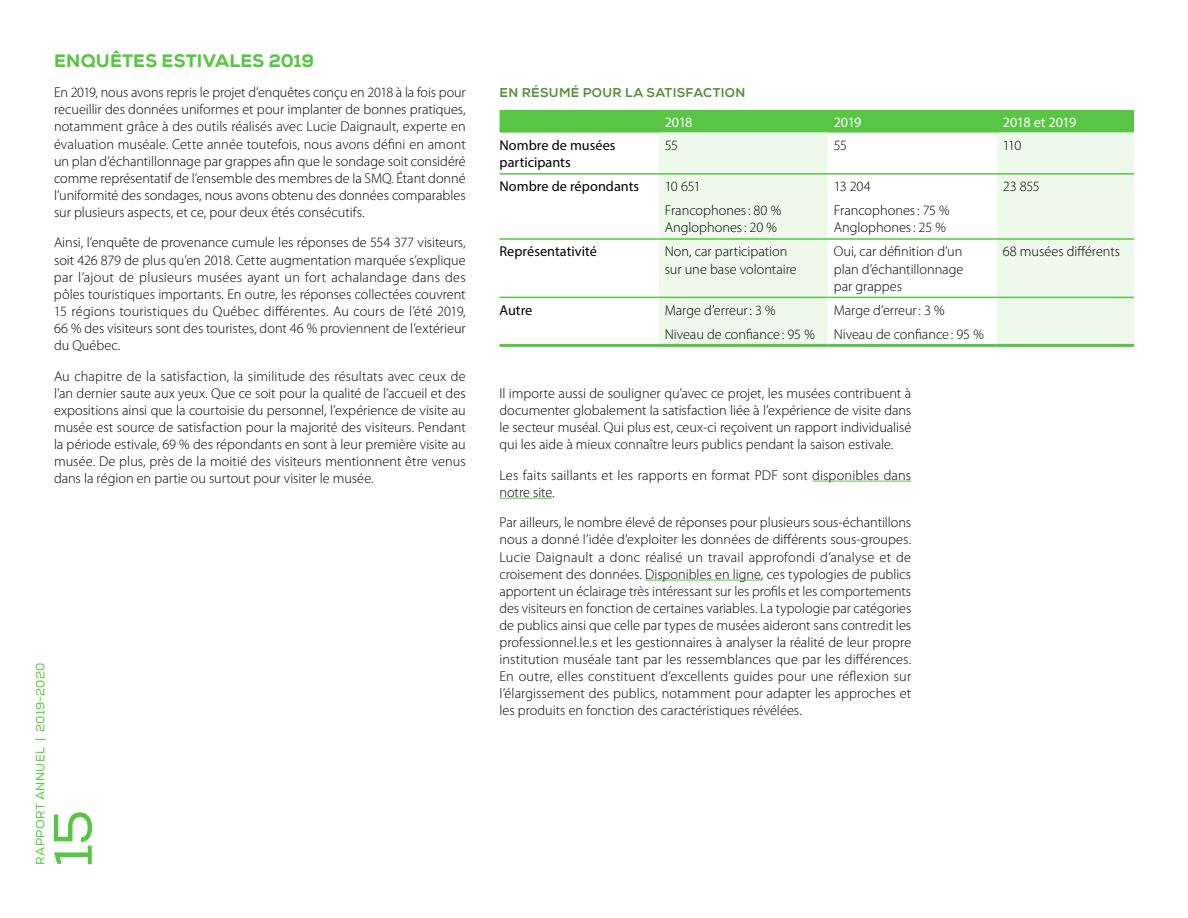
<style>
.page{position:relative;width:1188px;height:918px;background:#fff}
.page>*{position:absolute;margin:0;border:0;box-sizing:border-box;transform-origin:0 0}
.t1{font:54px "Nexa";color:#58c644}
.t2{font:800 18px "Nexa";letter-spacing:.01em;color:#58c644}
.t3{font:300 14.25px/17.1px "Myriad Pro";color:#000;text-align:justify}
.t4{font:14.25px/17.1px "Myriad Pro";color:#000}
.t5{font:14.25px "Myriad Pro";letter-spacing:-.04em;color:#fff}
.t6{font:800 12.75px "Nexa";letter-spacing:.03em;color:#59903e}
.t7{font:12px "Nexa";letter-spacing:.025em;color:#58c644}
</style>
<div class="page">
<hr style="left:812px;top:481px;width:99px;height:1px;background:#58c644">
<hr style="left:500px;top:498px;width:52px;height:1px;background:#58c644">
<hr style="left:645px;top:580px;width:116px;height:1px;background:#58c644">
<div style="left:500px;top:110px;width:634px;height:23px;background:#58c644"></div>
<svg style="left:659px;top:133px;width:475px;height:211px;fill:#eff9eb"></svg>
<hr style="left:500px;top:173px;width:159px;height:2px;background:#58c644">
<hr style="left:659px;top:173px;width:169px;height:2px;background:#58c644">
<hr style="left:828px;top:173px;width:169px;height:2px;background:#58c644">
<hr style="left:997px;top:173px;width:137px;height:2px;background:#58c644">
<hr style="left:500px;top:238px;width:159px;height:2px;background:#58c644">
<hr style="left:659px;top:238px;width:169px;height:2px;background:#58c644">
<hr style="left:828px;top:238px;width:169px;height:2px;background:#58c644">
<hr style="left:997px;top:238px;width:137px;height:2px;background:#58c644">
<hr style="left:500px;top:297px;width:159px;height:1px;background:#58c644">
<hr style="left:659px;top:297px;width:169px;height:1px;background:#58c644">
<hr style="left:828px;top:297px;width:169px;height:1px;background:#58c644">
<hr style="left:997px;top:297px;width:137px;height:1px;background:#58c644">
<hr style="left:500px;top:344px;width:159px;height:3px;background:#58c644">
<hr style="left:659px;top:344px;width:169px;height:3px;background:#58c644">
<hr style="left:828px;top:344px;width:169px;height:3px;background:#58c644">
<hr style="left:997px;top:344px;width:137px;height:3px;background:#58c644">
<p class="t2" style="left:54px;top:49px;width:262px">ENQUÊTES ESTIVALES 2019</p>
<p class="t3" style="left:54px;top:84px;width:413px">En 2019, nous avons repris le projet d’enquêtes conçu en 2018 à la fois pour recueillir des données uniformes et pour implanter de bonnes pratiques, notamment grâce à des outils réalisés avec Lucie Daignault, experte en évaluation muséale. Cette année toutefois, nous avons défini en amont un plan d’échantillonnage par grappes afin que le sondage soit considéré comme représentatif de l’ensemble des membres de la SMQ. Étant donné l’uniformité des sondages, nous avons obtenu des données comparables sur plusieurs aspects, et ce, pour deux étés consécutifs.</p>
<p class="t3" style="left:54px;top:234px;width:413px">Ainsi, l’enquête de provenance cumule les réponses de 554 377 visiteurs, soit 426 879 de plus qu’en 2018. Cette augmentation marquée s’explique par l’ajout de plusieurs musées ayant un fort achalandage dans des pôles touristiques importants. En outre, les réponses collectées couvrent 15 régions touristiques du Québec différentes. Au cours de l’été 2019, 66 % des visiteurs sont des touristes, dont 46 % proviennent de l’extérieur du Québec.</p>
<p class="t3" style="left:54px;top:368px;width:413px">Au chapitre de la satisfaction, la similitude des résultats avec ceux de l’an dernier saute aux yeux. Que ce soit pour la qualité de l’accueil et des expositions ainsi que la courtoisie du personnel, l’expérience de visite au musée est source de satisfaction pour la majorité des visiteurs. Pendant la période estivale, 69 % des répondants en sont à leur première visite au musée. De plus, près de la moitié des visiteurs mentionnent être venus dans la région en partie ou surtout pour visiter le musée.</p>
<p class="t7" style="left:33px;top:865px;width:204px;rotate:-90deg">RAPPORT ANNUEL | 2019-2020</p>
<h1 class="t1" style="left:41px;top:867px;width:59px;rotate:-90deg">15</h1>
<p class="t6" style="left:500px;top:85px;width:247px">EN RÉSUMÉ POUR LA SATISFACTION</p>
<p class="t5" style="left:665px;top:113px;width:29px">2018</p>
<p class="t5" style="left:834px;top:113px;width:29px">2019</p>
<p class="t5" style="left:1003px;top:113px;width:75px">2018 et 2019</p>
<p class="t4" style="left:500px;top:136px;width:118px">Nombre de musées participants</p>
<p class="t3" style="left:665px;top:137px;width:15px">55</p>
<p class="t3" style="left:834px;top:137px;width:15px">55</p>
<p class="t3" style="left:1003px;top:137px;width:20px">110</p>
<p class="t4" style="left:500px;top:178px;width:141px">Nombre de répondants</p>
<p class="t3" style="left:665px;top:175px;width:118px;line-height:23.9px">10 651<br>Francophones: 80 %</p>
<p class="t3" style="left:665px;top:219px;width:114px">Anglophones: 20 %</p>
<p class="t3" style="left:834px;top:175px;width:117px;line-height:23.9px">13 204<br>Francophones: 75 %</p>
<p class="t3" style="left:834px;top:219px;width:114px">Anglophones: 25 %</p>
<p class="t3" style="left:1003px;top:178px;width:39px">23 855</p>
<p class="t4" style="left:500px;top:243px;width:99px">Représentativité</p>
<p class="t3" style="left:665px;top:243px;width:133px">Non, car participation sur une base volontaire</p>
<p class="t3" style="left:834px;top:243px;width:131px">Oui, car définition d’un plan d’échantillonnage par grappes</p>
<p class="t3" style="left:1003px;top:243px;width:119px">68 musées différents</p>
<p class="t4" style="left:500px;top:301px;width:34px">Autre</p>
<p class="t3" style="left:665px;top:298px;width:152px;line-height:23.9px">Marge d’erreur: 3 %<br>Niveau de confiance : 95 %</p>
<p class="t3" style="left:834px;top:298px;width:152px;line-height:23.9px">Marge d’erreur: 3 %<br>Niveau de confiance : 95 %</p>
<p class="t3" style="left:500px;top:385px;width:413px">Il importe aussi de souligner qu’avec ce projet, les musées contribuent à documenter globalement la satisfaction liée à l’expérience de visite dans le secteur muséal. Qui plus est, ceux-ci reçoivent un rapport individualisé qui les aide à mieux connaître leurs publics pendant la saison estivale.</p>
<p class="t3" style="left:500px;top:467px;width:413px">Les faits saillants et les rapports en format PDF sont disponibles dans notre site.</p>
<p class="t3" style="left:500px;top:514px;width:413px">Par ailleurs, le nombre élevé de réponses pour plusieurs sous-échantillons nous a donné l’idée d’exploiter les données de différents sous-groupes.<br>Lucie Daignault a donc réalisé un travail approfondi d’analyse et de croisement des données. Disponibles en ligne, ces typologies de publics apportent un éclairage très intéressant sur les profils et les comportements des visiteurs en fonction de certaines variables. La typologie par catégories de publics ainsi que celle par types de musées aideront sans contredit les professionnel.le.s et les gestionnaires à analyser la réalité de leur propre institution muséale tant par les ressemblances que par les différences.<br>En outre, elles constituent d’excellents guides pour une réflexion sur l’élargissement des publics, notamment pour adapter les approches et les produits en fonction des caractéristiques révélées.</p>
</div>
